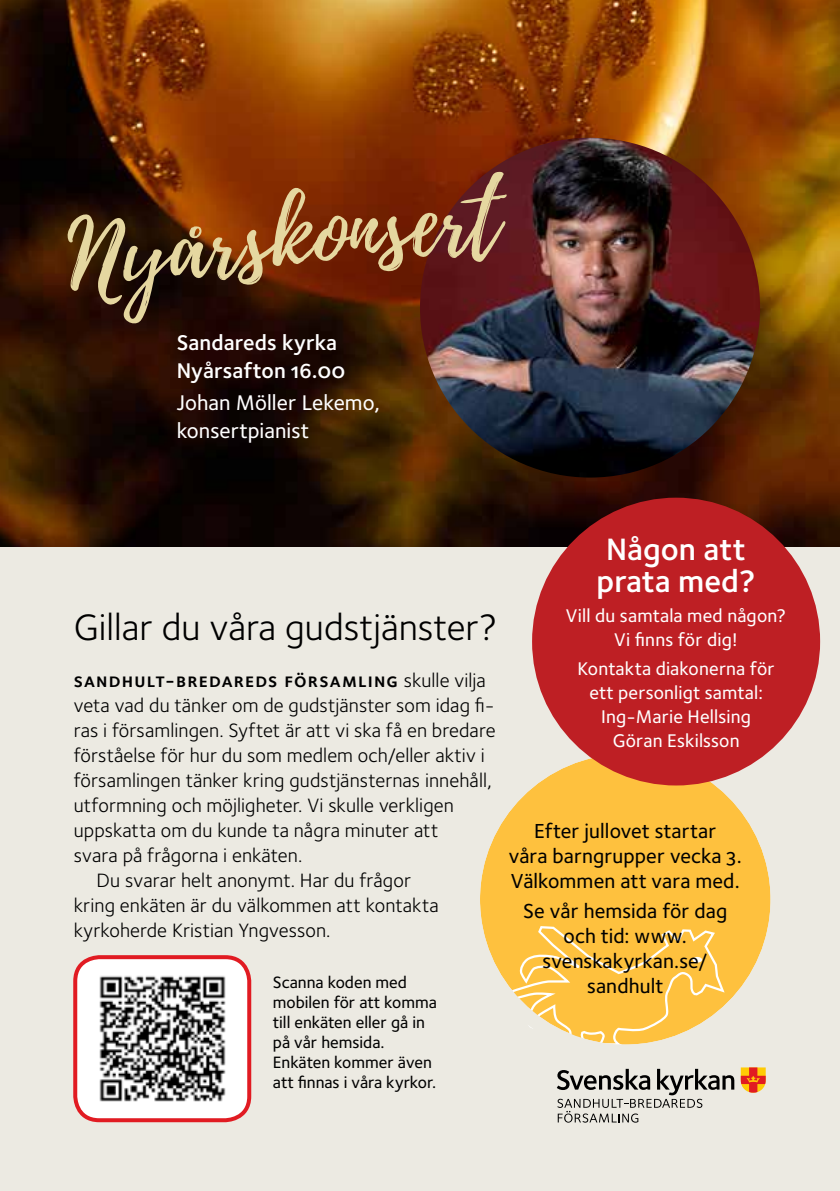
<style>
.page{position:relative;width:840px;height:1191px;background:#fff}
.page>*{position:absolute;margin:0;border:0;box-sizing:border-box;transform-origin:0 0}
.t1{font:93.2px "Playlist Script";color:#e5d7a0}
.t2{font:38px "Foundry Sterling Book OSF";color:#000}
.t3{font:32px/32px "Foundry Sterling Demi OSF";color:#fff}
.t4{font:22px/28px "Foundry Sterling Medium OSF";letter-spacing:.005em;color:#fff}
.t5{font:22px/28px "Foundry Sterling Demi OSF";letter-spacing:.005em;color:#fff}
.t6{font:21px/25px "Foundry Sterling Medium OSF";letter-spacing:.005em;color:#000;text-align:center}
.t7{font:20px "Foundry Sterling Book OSF";letter-spacing:.005em;color:#000}
.t8{font:20px "Foundry Sterling Demi Expert";letter-spacing:.06em;color:#000}
.t9{font:19px/24px "Foundry Sterling Medium OSF";letter-spacing:.01em;color:#fff;text-align:center}
.t10{font:17px/20px "Foundry Sterling Medium OSF";color:#000}
.s1{font-family:"Foundry Sterling Book OSF"}
</style>
<div class="page">
<div style="left:0;top:522px;width:839px;height:669px;background:#eceae2"></div>
<img style="left:0;top:0;width:839px;height:546px">
<svg style="left:740px;top:1067px;width:25px;height:25px"></svg>
<svg style="left:556px;top:1068px;width:178px;height:54px"></svg>
<div style="left:479px;top:754px;width:291px;height:290px;background:#fec13e;border-radius:50%"></div>
<svg style="left:508px;top:926px;width:218px;height:117px"></svg>
<div style="left:692px;top:957px;width:9px;height:5px;background:#fff;border-radius:50%"></div>
<div style="left:466px;top:740px;width:317px;height:318px;border:14px solid #eceae2;border-radius:50%"></div>
<div style="left:75px;top:957px;width:174px;height:163px;background:#fff;border-radius:24px"></div>
<div style="left:73px;top:955px;width:178px;height:167px;border:4px solid #e11b22;border-radius:24px"></div>
<div style="left:531px;top:497px;width:288px;height:288px;background:#be1f24;border-radius:50%"></div>
<img style="left:420px;top:138px;width:339px;height:339px;border-radius:170px">
<img style="left:99px;top:976px;width:127px;height:126px">
<h1 class="t1" style="left:61px;top:193px;width:434px;rotate:-6deg">Nyårskonsert</h1>
<p class="t5" style="left:177px;top:327px;width:170px">Sandareds kyrka<br>Nyårsafton 16.00</p>
<p class="t4" style="left:177px;top:388px;width:205px">Johan Möller Lekemo, konsertpianist</p>
<h2 class="t2" style="left:74px;top:600px;width:425px">Gillar du våra gudstjänster?</h2>
<p class="t8" style="left:74px;top:666px;width:413px">sandhult-bredareds församling <span class="s1">skulle vilja</span></p>
<p class="t7" style="left:74px;top:691px;width:422px">veta vad du tänker om de gudstjänster som idag fi-</p>
<p class="t7" style="left:74px;top:716px;width:423px">ras i församlingen. Syftet är att vi ska få en bredare</p>
<p class="t7" style="left:74px;top:741px;width:412px">förståelse för hur du som medlem och/eller aktiv i</p>
<p class="t7" style="left:74px;top:766px;width:419px">församlingen tänker kring gudstjänsternas innehåll,</p>
<p class="t7" style="left:74px;top:791px;width:381px">utformning och möjligheter. Vi skulle verkligen</p>
<p class="t7" style="left:74px;top:816px;width:366px">uppskatta om du kunde ta några minuter att</p>
<p class="t7" style="left:74px;top:841px;width:230px">svara på frågorna i enkäten.</p>
<p class="t7" style="left:96px;top:866px;width:316px">Du svarar helt anonymt. Har du frågor</p>
<p class="t7" style="left:74px;top:891px;width:366px">kring enkäten är du välkommen att kontakta</p>
<p class="t7" style="left:74px;top:916px;width:258px">kyrkoherde Kristian Yngvesson.</p>
<p class="t10" style="left:273px;top:972px;width:165px">Scanna koden med mobilen för att komma till enkäten eller gå in på vår hemsida.<br>Enkäten kommer även att finnas i våra kyrkor.</p>
<h3 class="t3" style="left:596px;top:532px;width:160px">Någon att prata med?</h3>
<p class="t9" style="left:565px;top:603px;width:222px">Vill du samtala med någon?<br>Vi finns för dig!</p>
<p class="t9" style="left:577px;top:656px;width:199px">Kontakta diakonerna för ett personligt samtal:<br>Ing-Marie Hellsing<br>Göran Eskilsson</p>
<p class="t6" style="left:508px;top:817px;width:234px">Efter jullovet startar<br>våra barngrupper vecka 3.<br>Välkommen att vara med.</p>
<p class="t6" style="left:523px;top:898px;width:205px">Se vår hemsida för dag och tid: www. svenskakyrkan.se/ sandhult</p>
</div>
